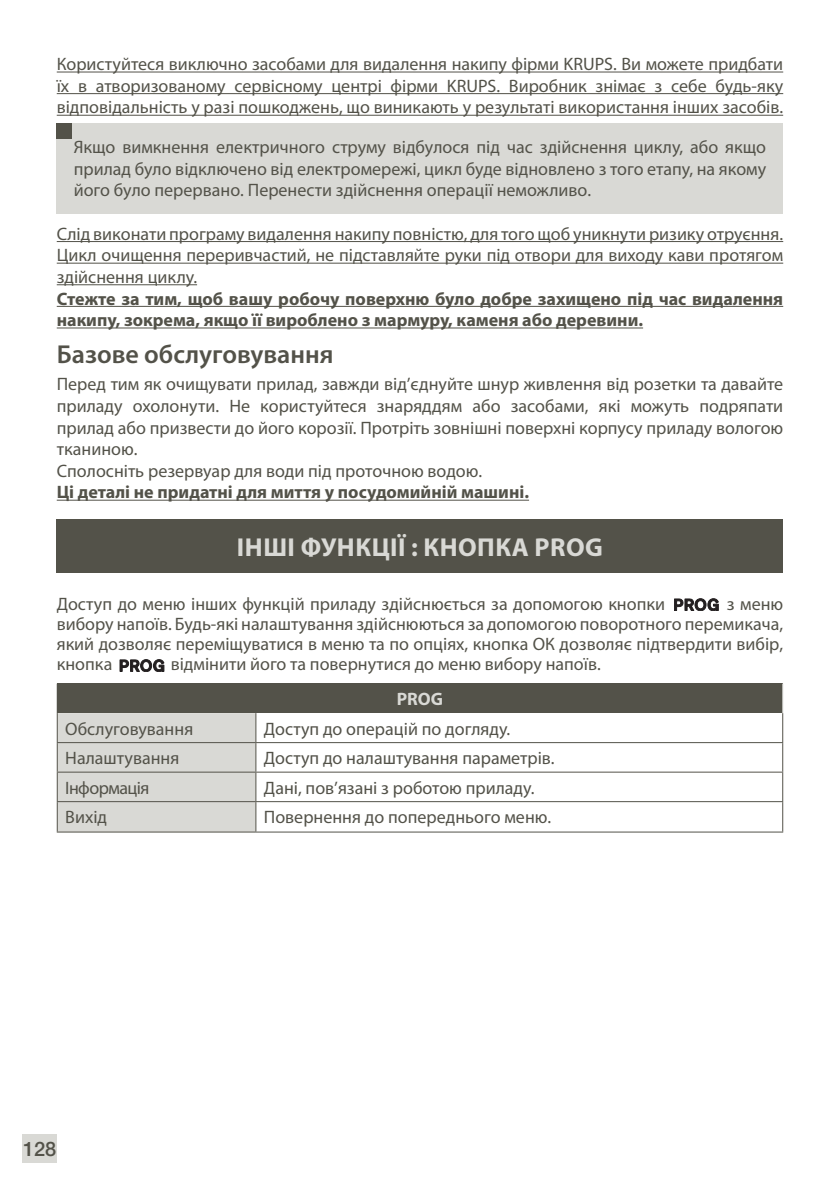
<style>
.page{position:relative;width:840px;height:1191px;background:#fff}
.page>*{position:absolute;margin:0;border:0;box-sizing:border-box;transform-origin:0 0}
.t1{font:700 26px "Myriad Pro";letter-spacing:.02em;color:#d9d9d5}
.t2{font:600 26px "Myriad Pro";color:#535249}
.t3{font:500 20px "Helvetica Neue LT Std";color:#535249}
.t4{font:18px/21.6px "Myriad Pro";color:#535249;text-align:justify}
.t5{font:700 18px/21.6px "Myriad Pro";color:#535249}
.t6{font:18px "Myriad Pro";letter-spacing:-.03em;color:#535249}
.t7{font:700 18px "Myriad Pro";color:#d9d9d5}
</style>
<div class="page">
<div style="left:23px;top:1134px;width:34px;height:28px;background:#d9d9d5"></div>
<hr style="left:57px;top:72px;width:725px;height:1px;background:#535249">
<hr style="left:57px;top:93px;width:725px;height:1px;background:#535249">
<hr style="left:57px;top:115px;width:725px;height:1px;background:#535249">
<hr style="left:57px;top:241px;width:725px;height:1px;background:#535249">
<hr style="left:57px;top:263px;width:725px;height:1px;background:#535249">
<hr style="left:57px;top:284px;width:140px;height:1px;background:#535249">
<hr style="left:57px;top:306px;width:725px;height:1px;background:#535249">
<hr style="left:57px;top:327px;width:585px;height:1px;background:#535249">
<hr style="left:57px;top:500px;width:472px;height:1px;background:#535249">
<div style="left:57px;top:123px;width:725px;height:90px;background:#d9d9d5"></div>
<div style="left:57px;top:123px;width:15px;height:16px;background:#535249"></div>
<div style="left:57px;top:519px;width:725px;height:54px;background:#535249"></div>
<svg style="left:674px;top:598px;width:44px;height:13px"></svg>
<svg style="left:120px;top:659px;width:44px;height:13px"></svg>
<div style="left:57px;top:683px;width:725px;height:30px;background:#535249"></div>
<svg style="left:256px;top:713px;width:525px;height:118px"></svg>
<hr style="left:256px;top:742px;width:526px;height:1px;background:#535249">
<hr style="left:256px;top:771px;width:526px;height:1px;background:#535249">
<hr style="left:256px;top:801px;width:526px;height:1px;background:#535249">
<div style="left:57px;top:713px;width:199px;height:118px;background:#d9d9d5"></div>
<hr style="left:57px;top:831px;width:199px;height:1px;background:#535249">
<hr style="left:256px;top:831px;width:526px;height:1px;background:#535249">
<hr style="left:781px;top:683px;width:1px;height:30px;background:#d9d9d5">
<hr style="left:57px;top:771px;width:199px;height:1px;background:#535249">
<hr style="left:57px;top:801px;width:199px;height:1px;background:#535249">
<p class="t4" style="left:57px;top:53px;width:727px">Користуйтеся виключно засобами для видалення накипу фірми KRUPS. Ви можете придбати їх в атворизованому сервісному центрі фірми KRUPS. Виробник знімає з себе будь-яку відповідальність у разі пошкоджень, що виникають у результаті використання інших засобів.</p>
<p class="t4" style="left:74px;top:136px;width:693px">Якщо вимкнення електричного струму відбулося під час здійснення циклу, або якщо прилад було відключено від електромережі, цикл буде відновлено з того етапу, на якому його було перервано. Перенести здійснення операції неможливо.</p>
<p class="t4" style="left:57px;top:223px;width:727px">Слід виконати програму видалення накипу повністю, для того щоб уникнути ризику отруєння.<br>Цикл очищення переривчастий, не підставляйте руки під отвори для виходу кави протягом здійснення циклу.</p>
<p class="t5" style="left:57px;top:287px;width:727px">Стежте за тим, щоб вашу робочу поверхню було добре захищено під час видалення накипу, зокрема, якщо її вироблено з мармуру, каменя або деревини.</p>
<h1 class="t2" style="left:57px;top:338px;width:278px">Базове обслуговування</h1>
<p class="t4" style="left:57px;top:373px;width:727px;text-align:left">Перед тим як очищувати прилад, завжди від’єднуйте шнур живлення від розетки та давайте приладу охолонути. Не користуйтеся знаряддям або засобами, які можуть подряпати прилад або призвести до його корозії. Протріть зовнішні поверхні корпусу приладу вологою тканиною.<br>Сполосніть резервуар для води під проточною водою.</p>
<p class="t5" style="left:57px;top:481px;width:473px">Ці деталі не придатні для миття у посудомийній машині.</p>
<h1 class="t1" style="left:237px;top:530px;width:367px">ІНШІ ФУНКЦІЇ : КНОПКA PROG</h1>
<p class="t4" style="left:57px;top:593px;width:609px">Доступ до меню інших функцій приладу здійснюється за допомогою кнопки</p>
<p class="t4" style="left:57px;top:593px;width:727px;line-height:20px;text-indent:669px">з меню вибору напоїв. Будь-які налаштування здійснюються за допомогою поворотного перемикача, який дозволяє переміщуватися в меню та по опціях, кнопка ОК дозволяє підтвердити вибір, кнопка</p>
<p class="t4" style="left:171px;top:653px;width:431px">відмінити його та повернутися до меню вибору напоїв.</p>
<p class="t7" style="left:396px;top:687px;width:48px">PROG</p>
<p class="t4" style="left:65px;top:717px;width:129px">Обслуговування</p>
<p class="t4" style="left:264px;top:717px;width:248px">Доступ до операцій по догляду.</p>
<p class="t4" style="left:65px;top:747px;width:116px">Налаштування</p>
<p class="t4" style="left:264px;top:747px;width:292px">Доступ до налаштування параметрів.</p>
<p class="t6" style="left:65px;top:776px;width:86px">Інформація</p>
<p class="t4" style="left:264px;top:776px;width:272px">Дані, пов’язані з роботою приладу.</p>
<p class="t4" style="left:65px;top:806px;width:43px">Вихід</p>
<p class="t4" style="left:264px;top:806px;width:289px">Повернення до попереднього меню.</p>
<p class="t3" style="left:23px;top:1136px;width:35px">128</p>
</div>
